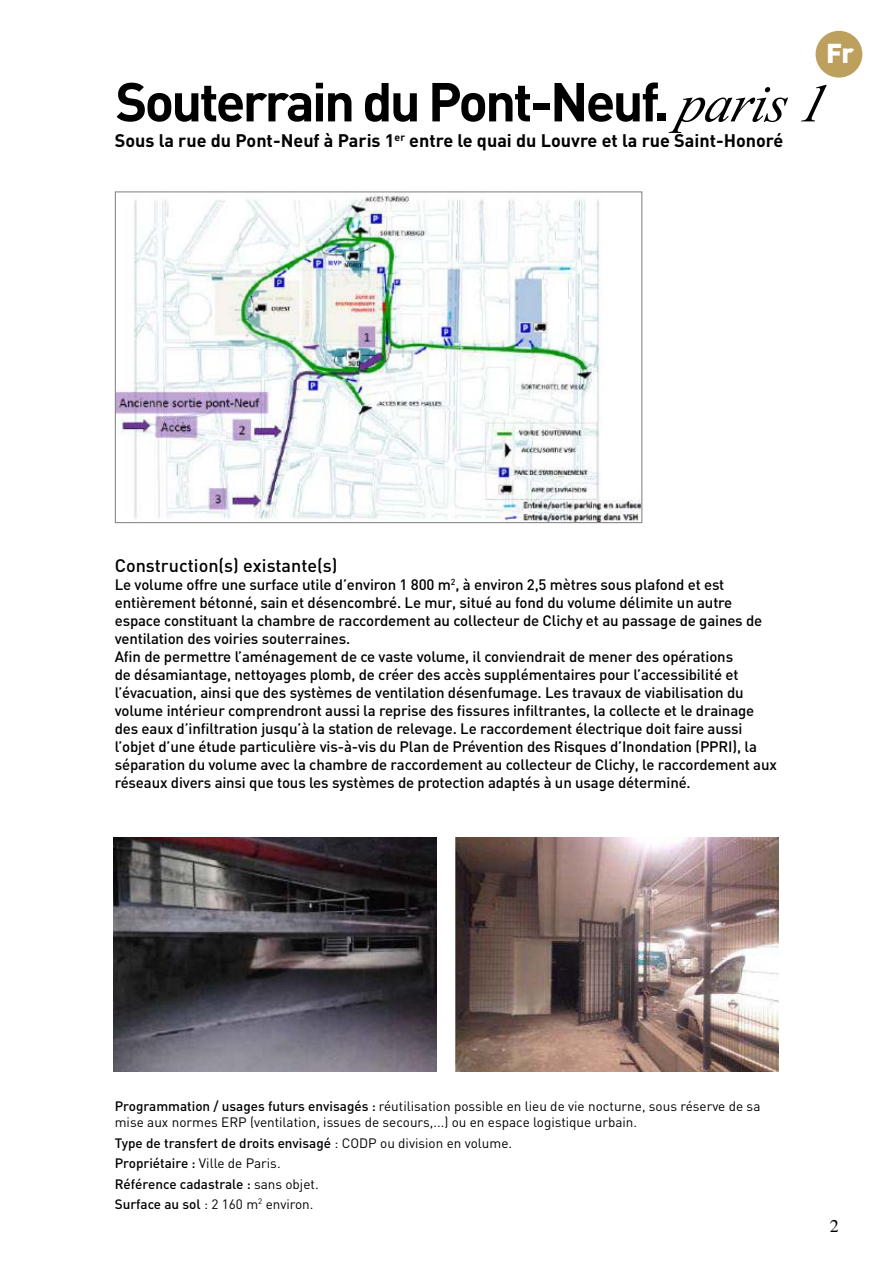
<style>
.page{position:relative;width:893px;height:1263px;background:#fff}
.page>*{position:absolute;margin:0;border:0;box-sizing:border-box;transform-origin:0 0}
.t1{font:700 54px "DIN";letter-spacing:-.05em;color:#000}
.t2{font:900 27px "DIN";color:#fff}
.t3{font:700 18px "DIN";color:#000}
.t4{font:500 18px "DIN";color:#000}
.t5{font:18px "Times";color:#000}
.t6{font:500 15px/18px "DIN";letter-spacing:-.01em;color:#000}
.t7{font:13.5px/16.2px "DIN";color:#000}
.t8{font:500 13.5px "DIN";color:#000}
.s1{font-family:"Times New Roman";font-weight:400;font-style:italic}
.s2{font-weight:500}
.s3{font-weight:400}
</style>
<div class="page">
<div style="left:816px;top:31px;width:46px;height:47px;background:#bda05d;border-radius:50%"></div>
<img style="left:456px;top:838px;width:322px;height:233px">
<img style="left:114px;top:838px;width:322px;height:233px">
<img style="left:117px;top:193px;width:523px;height:328px">
<h2 class="t2" style="left:826px;top:35px;width:30px">Fr</h2>
<p class="t1" style="left:116px;top:67px;width:723px">Souterrain du Pont-Neuf. <span class="s1">paris1</span></p>
<p class="t3" style="left:115px;top:128px;width:670px">Sous la rue du Pont-Neuf à Paris 1<sup>er</sup> entre le quai du Louvre et la rue Saint-Honoré</p>
<p class="t4" style="left:115px;top:553px;width:224px">Construction(s) existante(s)</p>
<p class="t6" style="left:115px;top:575px;width:649px">Le volume offre une surface utile d’environ 1 800 m<sup>2</sup>, à environ 2,5 mètres sous plafond et est entièrement bétonné, sain et désencombré. Le mur, situé au fond du volume délimite un autre espace constituant la chambre de raccordement au collecteur de Clichy et au passage de gaines de ventilation des voiries souterraines.</p>
<p class="t6" style="left:115px;top:647px;width:664px">Afin de permettre l’aménagement de ce vaste volume, il conviendrait de mener des opérations<br>de désamiantage, nettoyages plomb, de créer des accès supplémentaires pour l’accessibilité et l’évacuation, ainsi que des systèmes de ventilation désenfumage. Les travaux de viabilisation du volume intérieur comprendront aussi la reprise des fissures infiltrantes, la collecte et le drainage des eaux d’infiltration jusqu’à la station de relevage. Le raccordement électrique doit faire aussi l’objet d’une étude particulière vis-à-vis du Plan de Prévention des Risques d’Inondation (PPRI), la séparation du volume avec la chambre de raccordement au collecteur de Clichy, le raccordement aux réseaux divers ainsi que tous les systèmes de protection adaptés à un usage déterminé.</p>
<p class="t7" style="left:115px;top:1097px;width:647px"><span class="s2">Programmation / usages futurs envisagés :</span> réutilisation possible en lieu de vie nocturne, sous réserve de sa mise aux normes ERP (ventilation, issues de secours,...) ou en espace logistique urbain.</p>
<p class="t8" style="left:115px;top:1134px;width:399px">Type de transfert de droits envisagé <span class="s3">: CODP ou division en volume.</span></p>
<p class="t8" style="left:115px;top:1154px;width:167px">Propriétaire : <span class="s3">Ville de Paris.</span></p>
<p class="t8" style="left:115px;top:1175px;width:205px">Référence cadastrale : <span class="s3">sans objet.</span></p>
<p class="t7" style="left:115px;top:1196px;width:200px"><span class="s2">Surface au sol</span> : 2 160 m<sup>2</sup> environ.</p>
<p class="t5" style="left:830px;top:1215px;width:10px">2</p>
</div>
